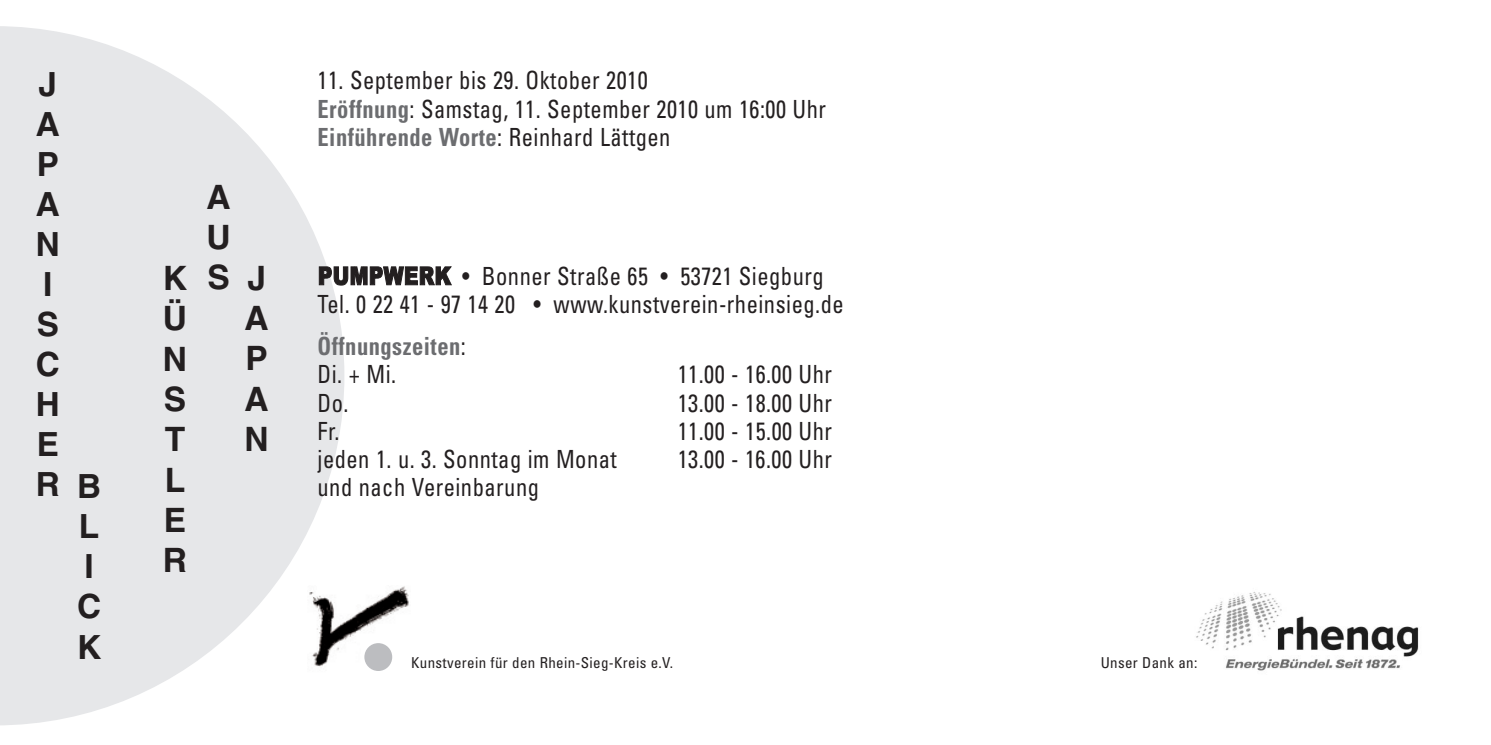
<style>
.page{position:relative;width:1491px;height:745px;background:#fff}
.page>*{position:absolute;margin:0;border:0;box-sizing:border-box;transform-origin:0 0}
.t1{font:700 33.5px/40.2px "Helvetica";color:#231f20;text-align:justify}
.t2{font:700 33.25px "Helvetica";color:#231f20}
.t3{font:condensed 25px/28.2px "Univers";letter-spacing:.02em;color:#231f20;scale:.9 1}
.t4{font:700 condensed 25px/28.2px "Univers";letter-spacing:.02em;color:#6c6d70;scale:.9 1}
.t5{font:condensed 15px "Univers";letter-spacing:.02em;color:#231f20}
.s1{font-weight:700;color:#6c6d70}
.s2{font-family:"Arial";font-weight:900;font-stretch:normal}
.s3{font-weight:400;color:#231f20}
</style>
<div class="page">
<svg style="left:0;top:26px;width:344px;height:699px;fill:#e6e7e9"></svg>
<div style="left:302px;top:581px;width:114px;height:101px;background:#fff"></div>
<img style="left:309px;top:586px;width:100px;height:81px">
<div style="left:408px;top:654px;width:287px;height:24px;background:#fff"></div>
<img style="left:1196px;top:592px;width:223px;height:79px">
<div style="left:1074px;top:654px;width:125px;height:24px;background:#fff"></div>
<div style="left:361px;top:637px;width:36px;height:38px;background:#fff"></div>
<div style="left:364px;top:642px;width:28px;height:28px;background:#bcbdc0;border-radius:50%"></div>
<h2 class="t2" style="left:38px;top:72px;width:20px">J</h2>
<h2 class="t2" style="left:36px;top:112px;width:26px">A</h2>
<h2 class="t2" style="left:37px;top:152px;width:24px">P</h2>
<h2 class="t2" style="left:36px;top:192px;width:26px">A</h2>
<h2 class="t2" style="left:36px;top:232px;width:26px">N</h2>
<h2 class="t2" style="left:43px;top:272px;width:11px">I</h2>
<h2 class="t2" style="left:37px;top:312px;width:24px">S</h2>
<h2 class="t2" style="left:36px;top:352px;width:26px">C</h2>
<h2 class="t2" style="left:36px;top:392px;width:26px">H</h2>
<h2 class="t2" style="left:37px;top:432px;width:24px">E</h2>
<h2 class="t2" style="left:36px;top:473px;width:67px">R B</h2>
<h2 class="t2" style="left:79px;top:514px;width:22px">L</h2>
<h2 class="t2" style="left:84px;top:554px;width:11px">I</h2>
<h2 class="t2" style="left:77px;top:594px;width:26px">C</h2>
<h2 class="t2" style="left:77px;top:634px;width:26px">K</h2>
<h1 class="t1" style="left:163px;top:261px;width:26px">K Ü N S T L E R</h1>
<h1 class="t1" style="left:206px;top:180px;width:26px">A</h1>
<h1 class="t1" style="left:206px;top:220px;width:26px">U</h1>
<h1 class="t1" style="left:207px;top:260px;width:60px">S J</h1>
<h1 class="t1" style="left:245px;top:301px;width:26px">A</h1>
<h1 class="t1" style="left:245px;top:341px;width:24px">P</h1>
<h1 class="t1" style="left:245px;top:381px;width:26px">A</h1>
<h1 class="t1" style="left:245px;top:422px;width:26px">N</h1>
<p class="t3" style="left:317px;top:68px;width:566px">11. September bis 29. Oktober 2010<br><span class="s1">Eröffnung</span>: Samstag, 11. September 2010 um 16:00 Uhr<br><span class="s1">Einführende Worte</span>: Reinhard Lättgen</p>
<p class="t3" style="left:317px;top:264px;width:586px"><span class="s2">PUMPWERK</span> • Bonner Straße 65 • 53721 Siegburg<br>Tel. 0 22 41 - 97 14 20 • www.kunstverein-rheinsieg.de</p>
<p class="t4" style="left:317px;top:334px;width:166px">Öffnungszeiten<span class="s3">:<br>Di. + Mi.</span></p>
<p class="t3" style="left:677px;top:362px;width:173px">11.00 - 16.00 Uhr</p>
<p class="t3" style="left:317px;top:390px;width:36px">Do.</p>
<p class="t3" style="left:677px;top:390px;width:173px">13.00 - 18.00 Uhr</p>
<p class="t3" style="left:317px;top:419px;width:26px">Fr.</p>
<p class="t3" style="left:677px;top:419px;width:173px">11.00 - 15.00 Uhr</p>
<p class="t3" style="left:317px;top:447px;width:334px">jeden 1. u. 3. Sonntag im Monat</p>
<p class="t3" style="left:677px;top:447px;width:173px">13.00 - 16.00 Uhr</p>
<p class="t3" style="left:317px;top:475px;width:247px">und nach Vereinbarung</p>
<p class="t5" style="left:411px;top:657px;width:263px">Kunstverein für den Rhein-Sieg-Kreis e.V.</p>
<p class="t5" style="left:1100px;top:657px;width:98px">Unser Dank an:</p>
</div>
